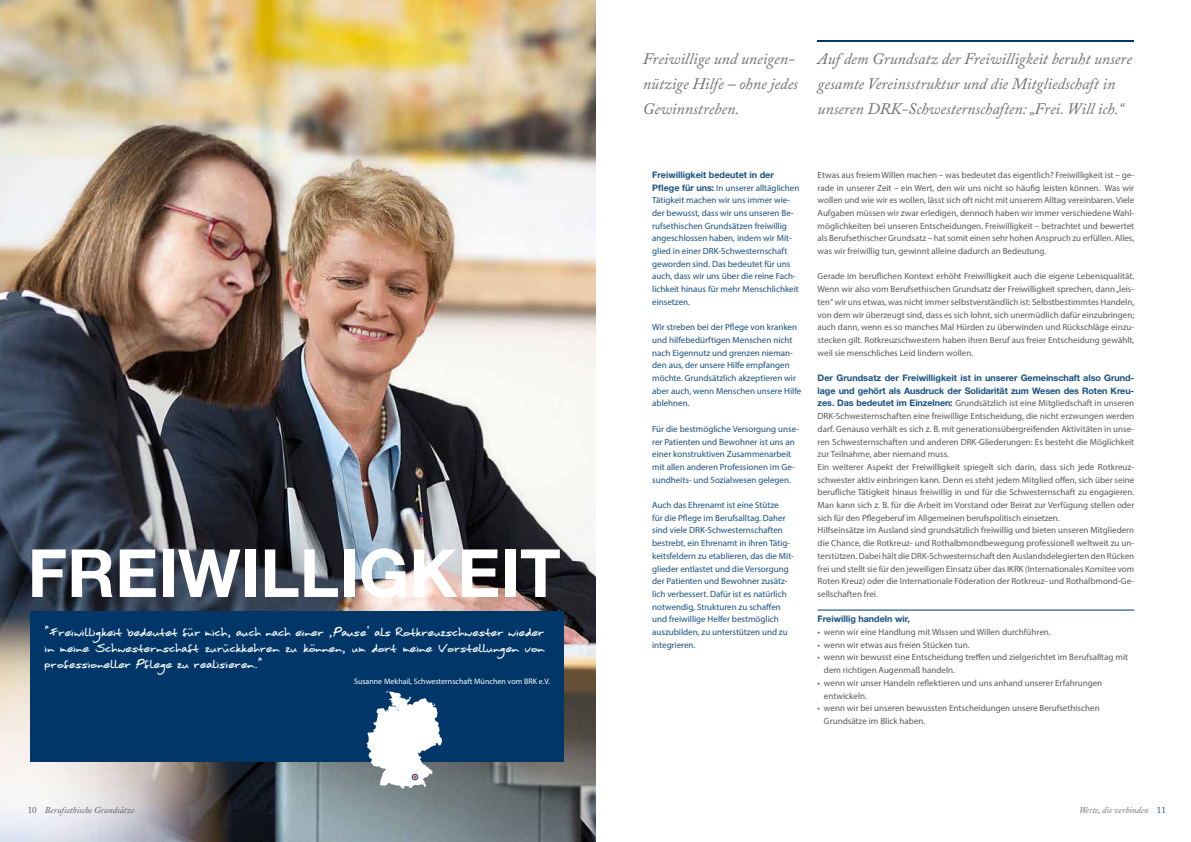
<style>
.page{position:relative;width:1191px;height:842px;background:#fff}
.page>*{position:absolute;margin:0;border:0;box-sizing:border-box;transform-origin:0 0}
.t1{font:700 66.5px "Helvetica Neue";color:#fff}
.t2{font:italic 16px/25.4px "Adobe Caslon Pro";color:#6d6e71}
.t3{font:13px/16px "Moan Hand";color:#fff;text-align:justify}
.t4{font:9px/12.7px "Myriad Pro";color:#58595b}
.t5{font:9px/12.7px "Myriad Pro";color:#18507e}
.t6{font:700 9px/12.7px "Helvetica Neue";letter-spacing:-.01em;color:#18507e}
.t7{font:italic 9px "Adobe Caslon Pro";color:#58595b}
.t8{font:italic 9px "Adobe Caslon Pro";color:#6d6e71}
.t9{font:8px "Myriad Pro";color:#fff}
.s1{font-style:normal}
.s2{font-family:"Helvetica Neue";font-weight:700}
.s3{font-family:"Helvetica Neue";font-weight:700;color:#18507e}
.s4{font-style:normal;color:#18507e}
</style>
<div class="page">
<hr style="left:817px;top:40px;width:317px;height:2px;background:#003768">
<hr style="left:817px;top:609px;width:317px;height:1px;background:#003768">
<img style="left:0;top:0;width:596px;height:842px">
<div style="left:30px;top:611px;width:534px;height:150px;background:#003768"></div>
<svg style="left:367px;top:690px;width:75px;height:99px"></svg>
<h1 class="t1" style="left:28px;top:532px;width:534px">FREIWILLIGKEIT</h1>
<h3 class="t3" style="left:45px;top:623px;width:501px">„Freiwilligkeit bedeutet für mich, auch nach einer ‚Pause’ als Rotkreuzschwester wieder in meine Schwesternschaft zurückkehren zu können, um dort meine Vorstellungen von professioneller Pflege zu realisieren.“</h3>
<p class="t9" style="left:354px;top:676px;width:197px">Susanne Mekhail, Schwesternschaft München vom BRK e.V.</p>
<p class="t7" style="left:28px;top:804px;width:108px"><span class="s1">10</span> Berufsethische Grundsätze</p>
<h2 class="t2" style="left:643px;top:45px;width:156px">Freiwillige und uneigen&shy;nützige Hilfe – ohne jedes<br>Gewinnstreben.</h2>
<h2 class="t2" style="left:817px;top:45px;width:316px">Auf dem Grundsatz der Freiwilligkeit beruht unsere gesamte Vereinsstruktur und die Mitgliedschaft in unseren DRK-Schwesternschaften: „Frei. Will ich.“</h2>
<p class="t6" style="left:652px;top:168px;width:123px">Freiwilligkeit bedeutet in der</p>
<p class="t5" style="left:652px;top:181px;width:149px"><span class="s2">Pflege für uns:</span> In unserer alltäglichen Tätigkeit machen wir uns immer wie&shy;der bewusst, dass wir uns unseren Be&shy;rufsethischen Grundsätzen freiwillig angeschlossen haben, indem wir Mit&shy;glied in einer DRK-Schwesternschaft geworden sind. Das bedeutet für uns auch, dass wir uns über die reine Fach&shy;lichkeit hinaus für mehr Menschlichkeit einsetzen.</p>
<p class="t5" style="left:652px;top:321px;width:151px">Wir streben bei der Pflege von kranken und hilfebedürftigen Menschen nicht nach Eigennutz und grenzen nieman&shy;den aus, der unsere Hilfe empfangen möchte. Grundsätzlich akzeptieren wir aber auch, wenn Menschen unsere Hilfe ablehnen.</p>
<p class="t5" style="left:652px;top:422px;width:148px">Für die bestmögliche Versorgung unse&shy;rer Patienten und Bewohner ist uns an einer konstruktiven Zusammenarbeit mit allen anderen Professionen im Ge&shy;sundheits- und Sozialwesen gelegen.</p>
<p class="t5" style="left:652px;top:498px;width:143px">Auch das Ehrenamt ist eine Stütze<br>für die Pflege im Berufsalltag. Daher sind viele DRK-Schwesternschaften bestrebt, ein Ehrenamt in ihren Tätig&shy;keitsfeldern zu etablieren, das die Mit&shy;glieder entlastet und die Versorgung der Patienten und Bewohner zusätz&shy;lich verbessert. Dafür ist es natürlich notwendig, Strukturen zu schaffen und freiwillige Helfer bestmöglich auszubilden, zu unterstützen und zu integrieren.</p>
<p class="t4" style="left:817px;top:168px;width:318px;text-align:justify">Etwas aus freiem Willen machen – was bedeutet das eigentlich? Freiwilligkeit ist – ge&shy;rade in unserer Zeit – ein Wert, den wir uns nicht so häufig leisten können. Was wir wollen und wie wir es wollen, lässt sich oft nicht mit unserem Alltag vereinbaren. Viele Aufgaben müssen wir zwar erledigen, dennoch haben wir immer verschiedene Wahl&shy;möglichkeiten bei unseren Entscheidungen. Freiwilligkeit – betrachtet und bewertet als Berufsethischer Grundsatz – hat somit einen sehr hohen Anspruch zu erfüllen. Alles, was wir freiwillig tun, gewinnt alleine dadurch an Bedeutung.</p>
<p class="t4" style="left:817px;top:270px;width:318px;text-align:justify">Gerade im beruflichen Kontext erhöht Freiwilligkeit auch die eigene Lebensqualität.<br>Wenn wir also vom Berufsethischen Grundsatz der Freiwilligkeit sprechen, dann „leis&shy;ten“ wir uns etwas, was nicht immer selbstverständlich ist: Selbstbestimmtes Handeln, von dem wir überzeugt sind, dass es sich lohnt, sich unermüdlich dafür einzubringen; auch dann, wenn es so manches Mal Hürden zu überwinden und Rückschläge einzu&shy;stecken gilt. Rotkreuzschwestern haben ihren Beruf aus freier Entscheidung gewählt, weil sie menschliches Leid lindern wollen.</p>
<p class="t6" style="left:817px;top:371px;width:318px">Der Grundsatz der Freiwilligkeit ist in unserer Gemeinschaft also Grund&shy;lage und gehört als Ausdruck der Solidarität zum Wesen des Roten Kreu-</p>
<p class="t4" style="left:817px;top:397px;width:318px"><span class="s3">zes. Das bedeutet im Einzelnen:</span> Grundsätzlich ist eine Mitgliedschaft in unseren DRK-Schwesternschaften eine freiwillige Entscheidung, die nicht erzwungen werden darf. Genauso verhält es sich z. B. mit generationsübergreifenden Aktivitäten in unse&shy;ren Schwesternschaften und anderen DRK-Gliederungen: Es besteht die Möglichkeit zur Teilnahme, aber niemand muss.<br>Ein weiterer Aspekt der Freiwilligkeit spiegelt sich darin, dass sich jede Rotkreuz&shy;schwester aktiv einbringen kann. Denn es steht jedem Mitglied offen, sich über seine berufliche Tätigkeit hinaus freiwillig in und für die Schwesternschaft zu engagieren.<br>Man kann sich z. B. für die Arbeit im Vorstand oder Beirat zur Verfügung stellen oder sich für den Pflegeberuf im Allgemeinen berufspolitisch einsetzen.<br>Hilfseinsätze im Ausland sind grundsätzlich freiwillig und bieten unseren Mitgliedern die Chance, die Rotkreuz- und Rothalbmondbewegung professionell weltweit zu un&shy;terstützen. Dabei hält die DRK-Schwesternschaft den Auslandsdelegierten den Rücken frei und stellt sie für den jeweiligen Einsatz über das IKRK (Internationales Komitee vom Roten Kreuz) oder die Internationale Föderation der Rotkreuz- und Rothalbmond-Ge&shy;sellschaften frei.</p>
<p class="t6" style="left:817px;top:613px;width:94px">Freiwillig handeln wir,</p>
<p class="t4" style="left:817px;top:625px;width:235px">• wenn wir eine Handlung mit Wissen und Willen durchführen.</p>
<p class="t4" style="left:817px;top:638px;width:153px">• wenn wir etwas aus freien Stücken tun.</p>
<p class="t4" style="left:824px;top:651px;width:306px;text-indent:-6px">• wenn wir bewusst eine Entscheidung treffen und zielgerichtet im Berufsalltag mit dem richtigen Augenmaß handeln.</p>
<p class="t4" style="left:824px;top:676px;width:280px;text-indent:-6px">• wenn wir unser Handeln reflektieren und uns anhand unserer Erfahrungen entwickeln.</p>
<p class="t4" style="left:824px;top:702px;width:277px;text-indent:-6px">• wenn wir bei unseren bewussten Entscheidungen unsere Berufsethischen<br>Grundsätze im Blick haben.</p>
<p class="t8" style="left:1079px;top:804px;width:88px">Werte, die verbinden <span class="s4">11</span></p>
</div>
